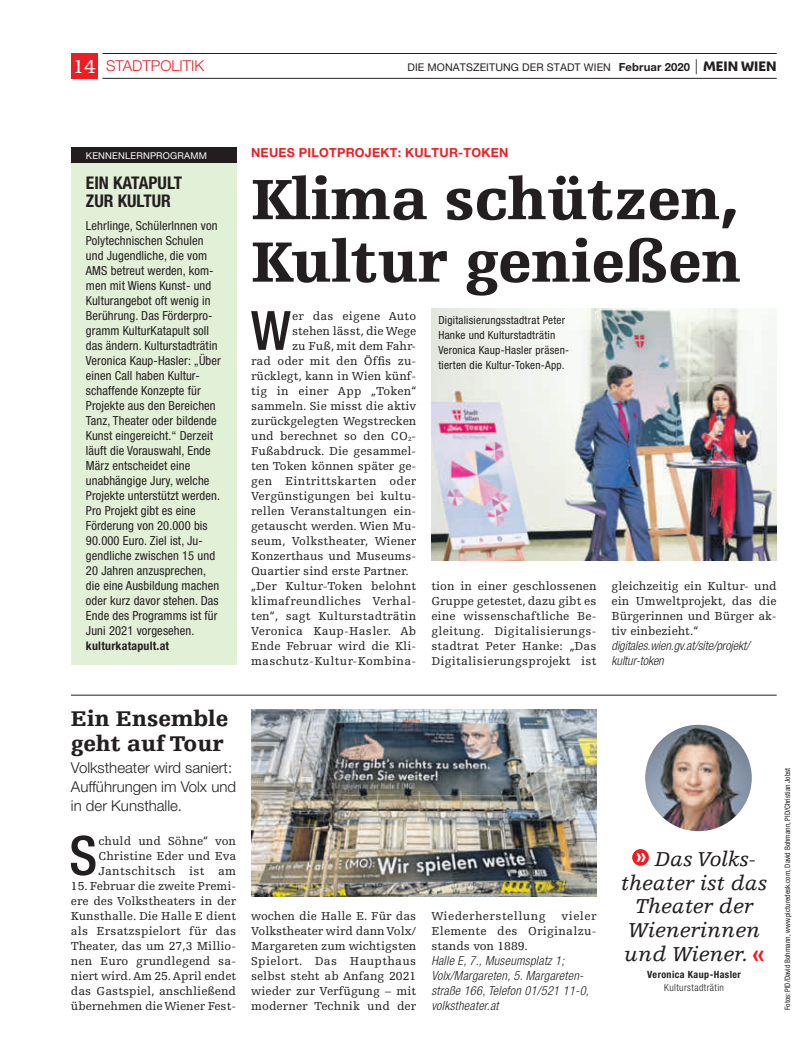
<style>
.page{position:relative;width:798px;height:1063px;background:#fff}
.page>*{position:absolute;margin:0;border:0;box-sizing:border-box;transform-origin:0 0}
.t1{font:900 60px/62.5px "Egyptienne FLT Std";color:#231f20}
.t2{font:500 condensed 54.25px "Helvetica Neue LT Pro";color:#231f20}
.t3{font:900 22.5px/25px "Egyptienne FLT Std";color:#231f20}
.t4{font:italic 21.25px/23.8px "Egyptienne FLT Std";color:#231f20;text-align:center}
.t5{font:700 condensed 17.5px/17.5px "Helvetica Neue LT Pro";color:#231f20}
.t6{font:300 15px/18.8px "Helvetica Neue LT Pro";color:#231f20}
.t7{font:300 15px "Helvetica Neue LT Pro";color:#ee1d23}
.t8{font:condensed 12.5px/15px "Helvetica Neue LT Pro";letter-spacing:.01em;color:#231f20}
.t9{font:italic 300 condensed 12.5px/15px "Helvetica Neue LT Pro";letter-spacing:.02em;color:#231f20}
.t10{font:italic 300 condensed 12.5px/15px "Helvetica Neue LT Pro";letter-spacing:-.005em;color:#231f20}
.t11{font:700 12.5px "Helvetica Neue LT Pro";letter-spacing:.02em;color:#ee1d23}
.t12{font:12.25px/15px "Egyptienne FLT Std";letter-spacing:.01em;color:#231f20;text-align:justify}
.t13{font:12.25px "Egyptienne FLT Std";letter-spacing:.03em;color:#231f20}
.t14{font:12.25px "Egyptienne FLT Std";letter-spacing:.04em;color:#231f20}
.t15{font:700 condensed 11.88px "Helvetica Neue LT Pro";letter-spacing:.02em;color:#231f20}
.t16{font:condensed 11.25px/15px "Helvetica Neue LT Pro";letter-spacing:.02em;color:#231f20}
.t17{font:10.62px "Helvetica Neue LT Pro";letter-spacing:.01em;color:#231f20}
.t18{font:700 condensed 10px "Helvetica Neue LT Pro";letter-spacing:.04em;color:#231f20}
.t19{font:300 condensed 10px "Helvetica Neue LT Pro";letter-spacing:.04em;color:#231f20}
.t20{font:9.38px "Helvetica Neue LT Pro";letter-spacing:.02em;color:#fff}
.t21{font:condensed 7.5px "Helvetica Neue LT Pro";color:#231f20}
.s1{font-family:"Egyptienne FLT Std";font-weight:400;font-size:20px;color:#fff}
.s2{font-weight:700;font-size:11.25px}
.s3{font-weight:300;font-size:15px}
.s4{font-family:"Wiener Melange";font-weight:800;font-size:12.75px}
.s5{font-weight:900;font-style:normal;color:#ee1d23}
</style>
<div class="page">
<div style="left:71px;top:53px;width:27px;height:26px;background:#ee1d23"></div>
<hr style="left:102px;top:53px;width:674px;height:1px;background:#231f20">
<hr style="left:102px;top:78px;width:674px;height:1px;background:#231f20">
<hr style="left:71px;top:695px;width:705px;height:1px;background:#231f20">
<img style="left:431px;top:309px;width:345px;height:252px">
<img style="left:251px;top:710px;width:345px;height:186px">
<div style="left:632px;top:849px;width:16px;height:17px;background:#ee1d23;border-radius:50%"></div>
<img style="left:645px;top:725px;width:106px;height:106px;border-radius:50%">
<div style="left:71px;top:148px;width:165px;height:517px;background:#e3f0d8"></div>
<div style="left:71px;top:148px;width:165px;height:15px;background:#221e20"></div>
<p class="t7" style="left:73px;top:61px;width:132px"><span class="s1">14</span> STADTPOLITIK</p>
<p class="t17" style="left:407px;top:64px;width:370px">DIE MONATSZEITUNG DER STADT WIEN <span class="s2">Februar 2020</span> <span class="s3">|</span> <span class="s4">MEIN WIEN</span></p>
<p class="t20" style="left:86px;top:152px;width:122px">KENNENLERNPROGRAMM</p>
<h3 class="t5" style="left:86px;top:176px;width:98px">EIN KATAPULT<br>ZUR KULTUR</h3>
<p class="t8" style="left:86px;top:219px;width:136px">Lehrlinge, SchülerInnen von<br>Polytechnischen Schulen und Jugendliche, die vom<br>AMS betreut werden, kom&shy;men mit Wiens Kunst- und<br>Kulturangebot oft wenig in<br>Berührung. Das Förderpro&shy;gramm KulturKatapult soll das ändern. Kulturstadträtin<br>Veronica Kaup-Hasler: „Über einen Call haben Kultur&shy;schaffende Konzepte für<br>Projekte aus den Bereichen<br>Tanz, Theater oder bildende<br>Kunst eingereicht.“ Derzeit läuft die Vorauswahl, Ende<br>März entscheidet eine unabhängige Jury, welche<br>Projekte unterstützt werden.<br>Pro Projekt gibt es eine<br>Förderung von 20.000 bis<br>90.000 Euro. Ziel ist, Ju&shy;gendliche zwischen 15 und<br>20 Jahren anzusprechen, die eine Ausbildung machen oder kurz davor stehen. Das<br>Ende des Programms ist für<br>Juni 2021 vorgesehen.</p>
<p class="t15" style="left:86px;top:641px;width:85px">kulturkatapult.at</p>
<p class="t11" style="left:251px;top:148px;width:259px">NEUES PILOTPROJEKT: KULTUR-TOKEN</p>
<h1 class="t1" style="left:251px;top:173px;width:492px">Klima schützen,<br>Kultur genießen</h1>
<h2 class="t2" style="left:251px;top:311px;width:42px">W</h2>
<p class="t12" style="left:292px;top:309px;width:126px">er das eigene Auto</p>
<p class="t16" style="left:438px;top:313px;width:132px">Digitalisierungsstadtrat Peter<br>Hanke und Kulturstadträtin<br>Veronica Kaup-Hasler präsen&shy;tierten die Kultur-Token-App.</p>
<p class="t12" style="left:292px;top:324px;width:126px">stehen lässt, die Wege</p>
<p class="t12" style="left:292px;top:339px;width:126px">zu Fuß, mit dem Fahr-</p>
<p class="t12" style="left:251px;top:354px;width:167px">rad oder mit den Öffis zu-</p>
<p class="t12" style="left:251px;top:369px;width:167px">rücklegt, kann in Wien künf-</p>
<p class="t12" style="left:251px;top:384px;width:167px">tig in einer App „Token“</p>
<p class="t12" style="left:251px;top:399px;width:167px">sammeln. Sie misst die aktiv</p>
<p class="t12" style="left:251px;top:414px;width:167px">zurückgelegten Wegstrecken</p>
<p class="t12" style="left:251px;top:429px;width:167px">und berechnet so den CO<sub>2</sub>-</p>
<p class="t12" style="left:251px;top:444px;width:167px">Fußabdruck. Die gesammel-</p>
<p class="t12" style="left:251px;top:459px;width:167px">ten Token können später ge-</p>
<p class="t13" style="left:251px;top:476px;width:167px">gen Eintrittskarten oder</p>
<p class="t12" style="left:251px;top:489px;width:167px">Vergünstigungen bei kultu-</p>
<p class="t12" style="left:251px;top:504px;width:167px">rellen Veranstaltungen ein-</p>
<p class="t12" style="left:251px;top:519px;width:167px">getauscht werden. Wien Mu-</p>
<p class="t12" style="left:251px;top:534px;width:167px">seum, Volkstheater, Wiener</p>
<p class="t12" style="left:251px;top:549px;width:167px">Konzerthaus und Museums-</p>
<p class="t12" style="left:251px;top:564px;width:159px">Quartier sind erste Partner.</p>
<p class="t12" style="left:251px;top:579px;width:167px">„Der Kultur-Token belohnt</p>
<p class="t12" style="left:251px;top:594px;width:167px">klimafreund liches Verhal-</p>
<p class="t12" style="left:251px;top:609px;width:167px">ten“, sagt Kulturstadträtin</p>
<p class="t12" style="left:251px;top:624px;width:167px">Veronica Kaup-Hasler. Ab</p>
<p class="t12" style="left:251px;top:639px;width:167px">Ende Februar wird die Kli-</p>
<p class="t13" style="left:251px;top:656px;width:167px">maschutz-Kultur-Kombina-</p>
<p class="t12" style="left:431px;top:579px;width:167px">tion in einer geschlossenen Gruppe getestet, dazu gibt es eine wissenschaftliche Be&shy;gleitung. Digitalisierungs&shy;stadtrat Peter Hanke: „Das Digitalisierungsprojekt ist</p>
<p class="t12" style="left:611px;top:579px;width:167px">gleichzeitig ein Kultur- und ein Umweltprojekt, das die Bürgerinnen und Bürger ak&shy;tiv einbezieht.“</p>
<p class="t10" style="left:611px;top:639px;width:139px">digitales.wien.gv.at/site/projekt/ kultur-token</p>
<h3 class="t3" style="left:71px;top:708px;width:159px">Ein Ensemble geht auf Tour</h3>
<p class="t6" style="left:71px;top:760px;width:167px">Volkstheater wird saniert:<br>Aufführungen im Volx und in der Kunsthalle.</p>
<h2 class="t2" style="left:69px;top:836px;width:30px">S</h2>
<p class="t12" style="left:98px;top:834px;width:139px">chuld und Söhne“ von Christine Eder und Eva Jantschitsch ist am</p>
<p class="t12" style="left:71px;top:879px;width:167px">15. Februar die zweite Premi&shy;ere des Volkstheaters in der Kunsthalle. Die Halle E dient als Ersatzspielort für das Theater, das um 27,3 Millio&shy;nen Euro grundlegend sa&shy;niert wird. Am 25. April endet das Gastspiel, anschließend übernehmen die Wiener Fest-</p>
<p class="t12" style="left:251px;top:909px;width:167px">wochen die Halle E. Für das Volkstheater wird dann Volx/ Margareten zum wichtigsten Spielort. Das Haupthaus selbst steht ab Anfang 2021 wieder zur Verfügung – mit moderner Technik und der</p>
<p class="t14" style="left:431px;top:911px;width:116px">Wiederherstellung</p>
<p class="t12" style="left:431px;top:909px;width:167px;text-indent:130px">vieler Elemente des Originalzu&shy;stands von 1889.</p>
<p class="t9" style="left:431px;top:954px;width:159px">Halle E, 7., Museumsplatz 1;<br>Volx/Margareten, 5. Margareten&shy;straße 166, Telefon 01/521 11-0, volkstheater.at</p>
<h3 class="t4" style="left:620px;top:849px;width:148px"><sup>»</sup> Das Volks&shy;theater ist das<br>Theater der<br>Wienerinnen und Wiener. <span class="s5">«</span></h3>
<p class="t18" style="left:647px;top:971px;width:95px">Veronica Kaup-Hasler</p>
<p class="t19" style="left:664px;top:984px;width:61px">Kulturstadträtin</p>
<p class="t21" style="left:784px;top:1010px;width:243px;rotate:-90deg">Fotos: PID/David Bohmann, www.picturedesk.com, David Bohmann, PID/Christian Jobst</p>
</div>
